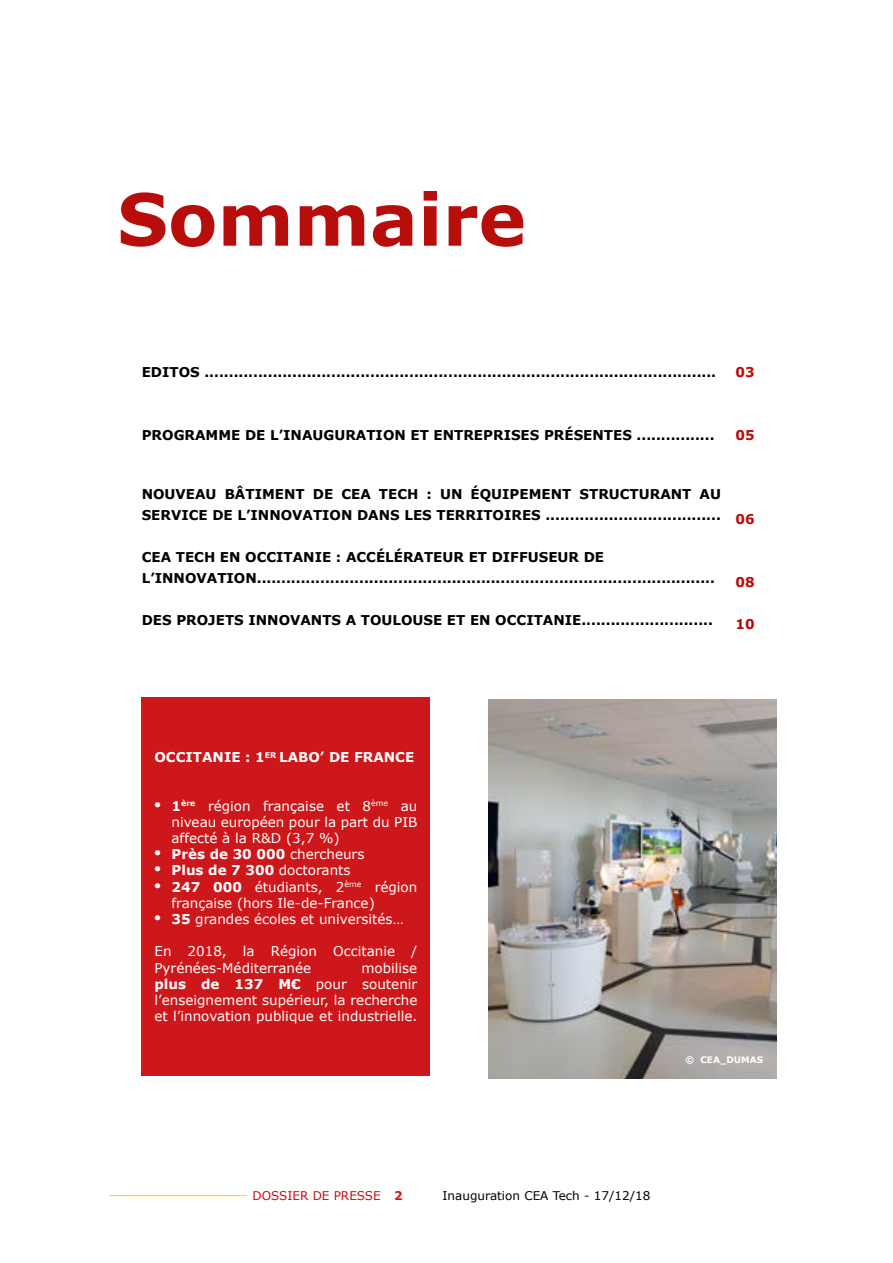
<style>
.page{position:relative;width:893px;height:1263px;background:#fff}
.page>*{position:absolute;margin:0;border:0;box-sizing:border-box;transform-origin:0 0}
.t1{font:700 72px "Verdana";color:#b70e0c}
.t2{font:700 13.5px/21px "Verdana";color:#000}
.t3{font:13.5px/16.2px "Verdana";color:#fff;text-align:justify}
.t4{font:700 13.5px "Verdana";color:#fff}
.t5{font:700 13.5px "Verdana";color:#b70e0c}
.t6{font:12px "Verdana";color:#000}
.t7{font:12px "Verdana";color:#c90c0f}
.t8{font:700 9px "Verdana";color:#fff}
.s1{font-family:"Arial";font-weight:700;font-size:18px}
.s2{font-weight:700}
.s3{font-family:"Arial";font-size:18px}
.s4{font-weight:400}
.s5{font-weight:700;color:#cd171a}
</style>
<div class="page">
<hr style="left:109px;top:1195px;width:129px;height:1px;background:#fd0">
<hr style="left:117px;top:1195px;width:129px;height:1px;background:#fd0">
<div style="left:142px;top:697px;width:288px;height:379px;background:#cd171a"></div>
<img style="left:488px;top:700px;width:288px;height:378px">
<h1 class="t1" style="left:117px;top:169px;width:411px">Sommaire</h1>
<p class="t2" style="left:142px;top:361px;width:576px">EDITOS .........................................................................................................</p>
<p class="t5" style="left:735px;top:363px;width:21px">03</p>
<p class="t2" style="left:142px;top:425px;width:574px">PROGRAMME DE L’INAUGURATION ET ENTREPRISES PRÉSENTES ................</p>
<p class="t5" style="left:735px;top:426px;width:21px">05</p>
<p class="t2" style="left:142px;top:484px;width:581px">NOUVEAU BÂTIMENT DE CEA TECH : UN ÉQUIPEMENT STRUCTURANT AU<br>SERVICE DE L’INNOVATION DANS LES TERRITOIRES ....................................</p>
<p class="t2" style="left:142px;top:547px;width:575px">CEA TECH EN OCCITANIE : ACCÉLÉRATEUR ET DIFFUSEUR DE<br>L’INNOVATION..............................................................................................</p>
<p class="t2" style="left:142px;top:610px;width:573px">DES PROJETS INNOVANTS A TOULOUSE ET EN OCCITANIE...........................</p>
<p class="t5" style="left:735px;top:510px;width:21px">06</p>
<p class="t5" style="left:735px;top:573px;width:21px">08</p>
<p class="t5" style="left:735px;top:615px;width:21px">10</p>
<p class="t4" style="left:154px;top:747px;width:261px">OCCITANIE : 1<sup>ER</sup> LABO’ DE FRANCE</p>
<p class="t3" style="left:171px;top:797px;width:247px;text-indent:-17px"><span class="s1">•</span> <span class="s2">1</span><sup>ère</sup> région française et 8<sup>ème</sup> au niveau européen pour la part du PIB affecté à la R&amp;D (3,7 %)</p>
<p class="t4" style="left:154px;top:845px;width:211px"><span class="s3">•</span> Près de 30 000 <span class="s4">chercheurs</span></p>
<p class="t4" style="left:154px;top:861px;width:198px"><span class="s3">•</span> Plus de 7 300 <span class="s4">doctorants</span></p>
<p class="t3" style="left:171px;top:878px;width:247px;text-indent:-17px"><span class="s1">•</span> <span class="s2">247 000</span> étudiants, 2<sup>ème</sup> région française (hors Ile-de-France)</p>
<p class="t3" style="left:154px;top:911px;width:251px"><span class="s1">•</span> <span class="s2">35</span> grandes écoles et universités…</p>
<p class="t3" style="left:154px;top:943px;width:264px">En 2018, la Région Occitanie /<br>Pyrénées-Méditerranée</p>
<p class="t3" style="left:154px;top:959px;width:264px;text-indent:207px">mobilise <span class="s2">plus de 137 M€</span> pour soutenir l’enseignement supérieur, la recherche et l’innovation publique et industrielle.</p>
<p class="t8" style="left:686px;top:1053px;width:79px">© CEA_DUMAS</p>
<p class="t7" style="left:253px;top:1187px;width:152px">DOSSIER DE PRESSE <span class="s5">2</span></p>
<p class="t6" style="left:443px;top:1187px;width:209px">Inauguration CEA Tech - 17/12/18</p>
</div>
